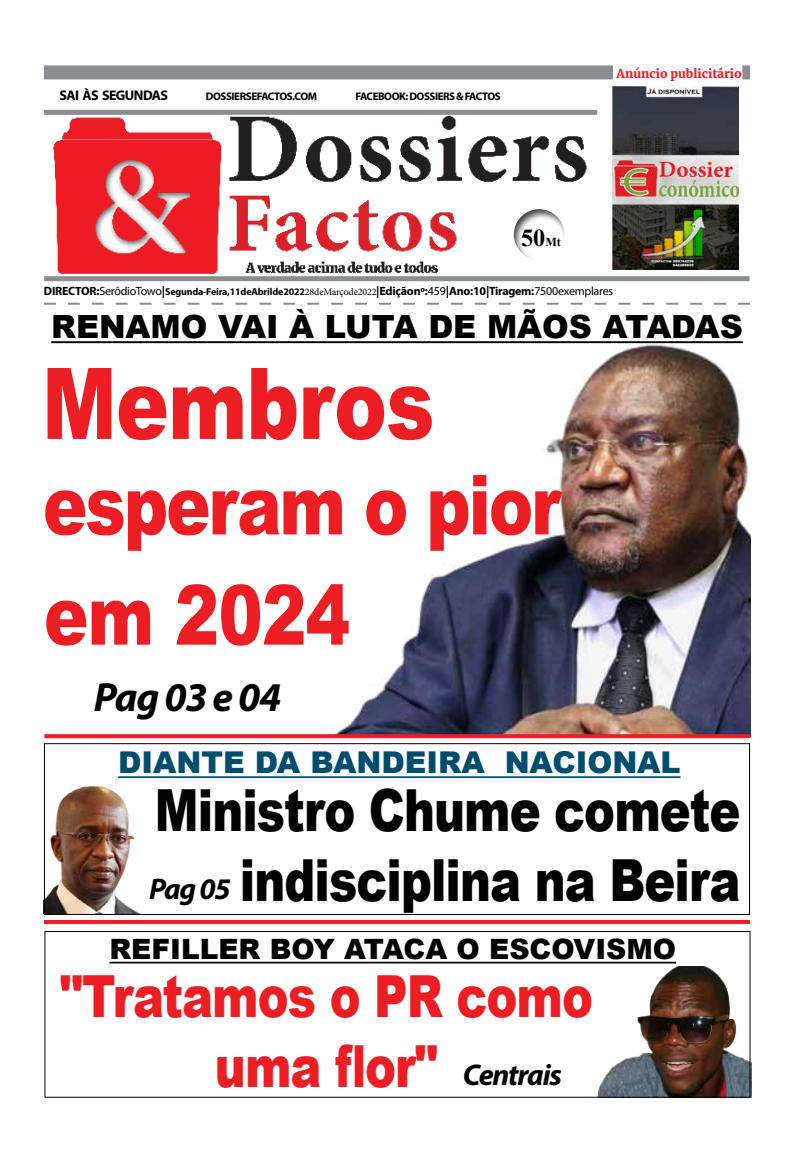
<style>
.page{position:relative;width:794px;height:1163px;background:#fff}
.page>*{position:absolute;margin:0;border:0;box-sizing:border-box;transform-origin:0 0}
.t1{font:900 99px "Arial";letter-spacing:-.01em;color:#ed1d24;scale:.8 1}
.t2{font:900 83px "Arial";letter-spacing:-.03em;color:#ed1d24;scale:.8 1}
.t3{font:900 58px/69.6px "Arial";letter-spacing:-.02em;color:#000;text-align:right;scale:.8 1}
.t4{font:900 58px/69.6px "Arial";letter-spacing:-.02em;color:#ed1d24;text-align:center;scale:.8 1}
.t5{font:italic 700 41px "Myriad Pro";letter-spacing:-.03em;color:#000}
.t6{font:900 32px "Arial";color:#000}
.t7{font:900 30px "Arial";color:#004d6d}
.t8{font:italic 700 30px "Myriad Pro";letter-spacing:-.04em;color:#000}
.t9{font:900 28px "Arial";color:#000}
.t10{font:700 24.3px "Times New Roman";color:#000}
.t11{font:700 14px "Myriad Pro";letter-spacing:-.04em;color:#000}
.t12{font:700 12px "Myriad Pro";letter-spacing:-.02em;color:#000}
.t13{font:900 12px "Merriweather";color:#ed1d24}
.t14{font:700 11px "Myriad Pro";letter-spacing:-.04em;color:#000}
.s1{font-size:12.1px}
.s2{font-weight:400}
.s3{font-size:10px}
.s4{font-family:"Minion Pro";font-weight:400;font-size:10px}
</style>
<div class="page">
<div style="left:44px;top:65px;width:569px;height:14px;background:#8b8e90"></div>
<svg style="left:44px;top:303px;width:706px;height:2px"></svg>
<div style="left:44px;top:276px;width:705px;height:5px;background:#8b8e90"></div>
<div style="left:742px;top:65px;width:8px;height:14px;background:#8b8d90"></div>
<img style="left:612px;top:87px;width:127px;height:182px">
<img style="left:45px;top:109px;width:547px;height:168px">
<img style="left:333px;top:344px;width:417px;height:390px">
<img style="left:46px;top:785px;width:91px;height:127px">
<img style="left:597px;top:966px;width:155px;height:131px">
<hr style="left:118px;top:776px;width:562px;height:2px;background:#004d6d">
<hr style="left:51px;top:341px;width:692px;height:2px;background:#000">
<div style="left:44px;top:743px;width:706px;height:171px;border:1px solid #000"></div>
<hr style="left:109px;top:961px;width:567px;height:2px;background:#000">
<div style="left:44px;top:930px;width:706px;height:167px;border:1px solid #000"></div>
<hr style="left:44px;top:920px;width:706px;height:3px;background:#ed1d24">
<svg style="left:44px;top:734px;width:706px;height:4px;background:#e92229"></svg>
<p class="t11" style="left:59px;top:86px;width:110px">SAI ÀS SEGUNDAS</p>
<p class="t14" style="left:206px;top:89px;width:113px">DOSSIERSEFACTOS.COM</p>
<p class="t14" style="left:355px;top:89px;width:147px">FACEBOOK: DOSSIERS &amp; FACTOS</p>
<h3 class="t10" style="left:521px;top:220px;width:41px">50<span class="s1">Mt</span></h3>
<p class="t13" style="left:616px;top:66px;width:127px">Anúncio publicitário</p>
<p class="t12" style="left:44px;top:283px;width:571px">DIRECTOR: <span class="s2">Serôdio Towo</span> | <span class="s3">Segunda-Feira, 11 de Abril de 2022</span> <span class="s4">28 de Março de 2022</span>| Edição nº: <span class="s2">459</span> | Ano: 10 | Tiragem: <span class="s2">7500 exemplares</span></p>
<h3 class="t6" style="left:51px;top:303px;width:693px">RENAMO VAI À LUTA DE MÃOS ATADAS</h3>
<h1 class="t1" style="left:42px;top:331px;width:492px">Membros</h1>
<h2 class="t2" style="left:43px;top:444px;width:648px">esperam o pior</h2>
<h2 class="t2" style="left:44px;top:554px;width:384px">em 2024</h2>
<h3 class="t5" style="left:94px;top:670px;width:189px">Pag 03 e 04</h3>
<h3 class="t7" style="left:118px;top:740px;width:564px">DIANTE DA BANDEIRA NACIONAL</h3>
<h3 class="t3" style="left:155px;top:773px;width:733px">Ministro Chume comete indisciplina na Beira</h3>
<h3 class="t8" style="left:149px;top:869px;width:83px">Pag 05</h3>
<h3 class="t9" style="left:109px;top:928px;width:568px">REFILLER BOY ATACA O ESCOVISMO</h3>
<h3 class="t4" style="left:60px;top:959px;width:668px">"Tratamos o PR como uma flor"</h3>
<h3 class="t8" style="left:463px;top:1054px;width:101px">Centrais</h3>
</div>
